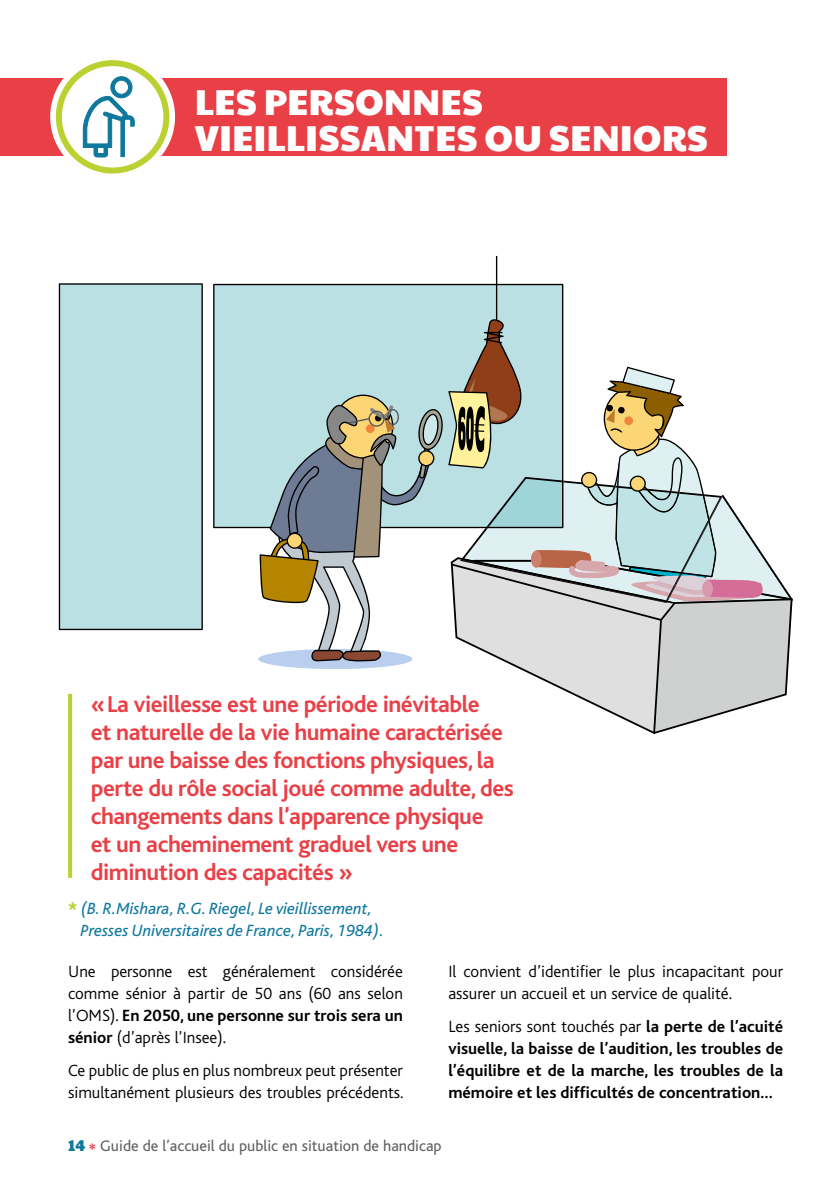
<style>
.page{position:relative;width:840px;height:1191px;background:#fff}
.page>*{position:absolute;margin:0;border:0;box-sizing:border-box;transform-origin:0 0}
.t1{font:36px/36px "Paytone One";color:#fff}
.t2{font:700 24px/28px "Bliss";letter-spacing:-.02em;color:#e94047}
.t3{font:300 17px/22px "Bliss";color:#000}
.t4{font:700 17px/22px "Bliss";color:#000;text-align:justify}
.t5{font:italic 17px/22px "Bliss";color:#0f789d}
.t6{font:16px "Bliss";color:#626261}
.s1{font-family:"Paytone One";font-style:normal;color:#bbd031}
.s2{font-weight:700}
.s3{font-weight:300}
.s4{font-family:"Paytone One";color:#0f789d}
.s5{font-weight:700;color:#e94047}
</style>
<div class="page">
<div style="left:213px;top:284px;width:350px;height:244px;background:#bbe0e4"></div>
<hr style="left:495px;top:256px;width:2px;height:66px;background:#000">
<svg style="left:259px;top:319px;width:534px;height:415px"></svg>
<svg style="left:59px;top:283px;width:144px;height:347px;background:#aacbcf"></svg>
<div style="left:0;top:78px;width:726px;height:78px;background:#e94047"></div>
<svg style="left:50px;top:54px;width:125px;height:125px;fill:#fff"></svg>
<div style="left:56px;top:60px;width:113px;height:113px;border:6px solid #bbd031;border-radius:50%"></div>
<svg style="left:82px;top:76px;width:53px;height:82px;background:#b6d6e1"></svg>
<svg style="left:68px;top:694px;width:4px;height:183px"></svg>
<h1 class="t1" style="left:195px;top:84px;width:514px">LES PERSONNES<br>VIEILLISSANTES OU SENIORS</h1>
<p class="t2" style="left:91px;top:691px;width:424px">«La vieillesse est une période inévitable<br>et naturelle de la vie humaine caractérisée par une baisse des fonctions physiques, la perte du rôle social joué comme adulte, des changements dans l’apparence physique<br>et un acheminement graduel vers une diminution des capacités »</p>
<p class="t5" style="left:80px;top:897px;width:305px;text-indent:-12px"><span class="s1">*</span> (B. R.Mishara, R.G. Riegel, Le vieillissement,<br>Presses Universitaires de France, Paris, 1984).</p>
<p class="t3" style="left:68px;top:960px;width:336px;text-align:justify">Une personne est généralement considérée comme sénior à partir de 50 ans (60 ans selon l’OMS). <span class="s2">En 2050, une personne sur trois sera un sénior</span> (d’après l’Insee).</p>
<p class="t3" style="left:68px;top:1060px;width:337px">Ce public de plus en plus nombreux peut présenter simultanément plusieurs des troubles précédents.</p>
<p class="t3" style="left:448px;top:960px;width:336px">Il convient d’identifier le plus incapacitant pour assurer un accueil et un service de qualité.</p>
<p class="t4" style="left:448px;top:1016px;width:336px"><span class="s3">Les seniors sont touchés par</span> la perte de l’acuité visuelle, la baisse de l’audition, les troubles de l’équilibre et de la marche, les troubles de la mémoire et les difficultés de concentration…</p>
<p class="t6" style="left:68px;top:1136px;width:375px"><span class="s4">14</span> <span class="s5">*</span> Guide de l’accueil du public en situation de handicap</p>
</div>
